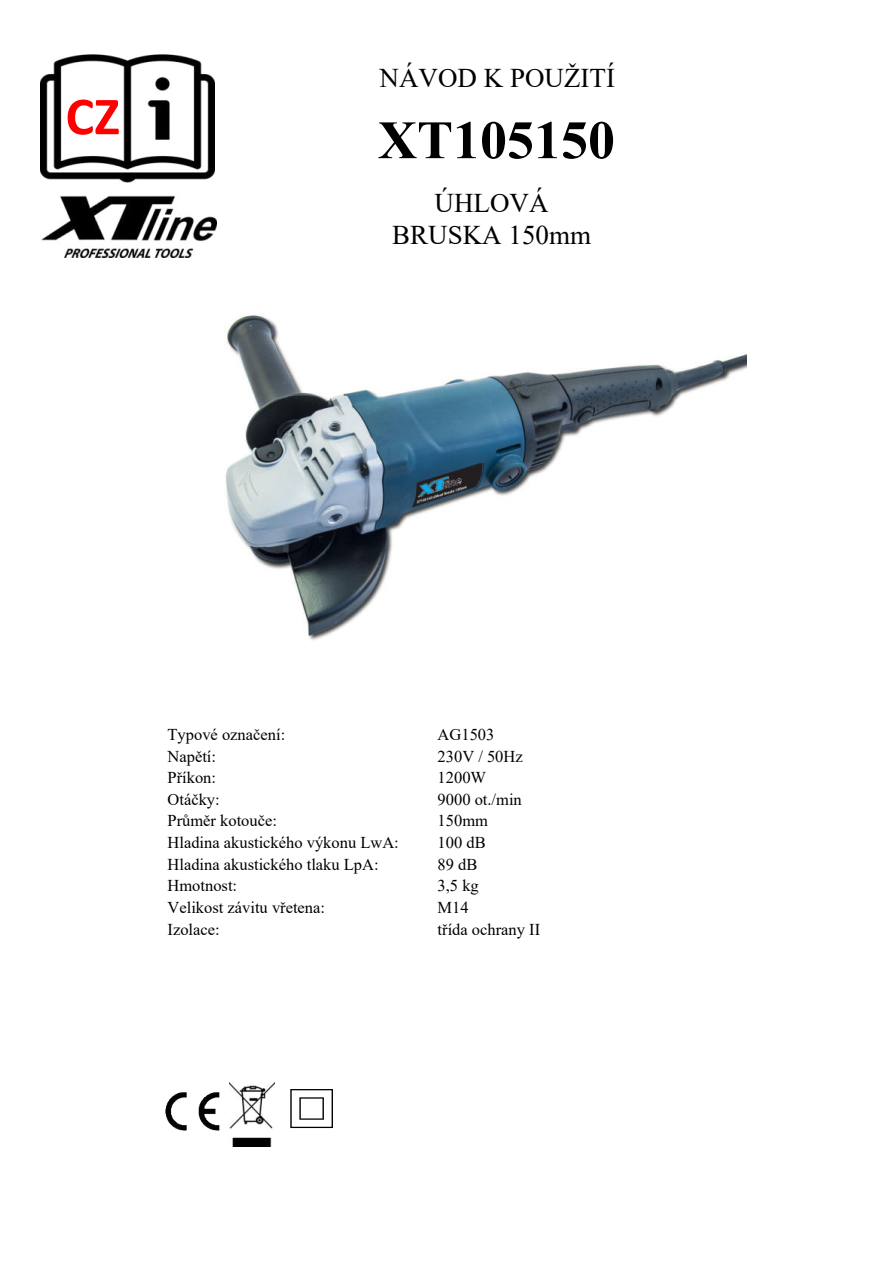
<style>
.page{position:relative;width:893px;height:1263px;background:#fff}
.page>*{position:absolute;margin:0;border:0;box-sizing:border-box;transform-origin:0 0}
.t1{font:700 54px "Times New Roman";color:#000}
.t2{font:700 54px "Calibri";color:#f00}
.t3{font:27px/32.4px "Times New Roman";color:#000;text-align:center}
.t4{font:16.5px/21.6px "Times New Roman";color:#000}
.s1{font-style:inherit}
</style>
<div class="page">
<img style="left:41px;top:202px;width:176px;height:55px">
<img style="left:40px;top:54px;width:175px;height:148px">
<img style="left:165px;top:1092px;width:55px;height:39px">
<img style="left:230px;top:1082px;width:45px;height:65px">
<img style="left:290px;top:1089px;width:43px;height:40px">
<img style="left:225px;top:315px;width:521px;height:325px">
<h1 class="t2" style="left:66px;top:78px;width:56px">CZ</h1>
<h2 class="t3" style="left:380px;top:61px;width:237px">NÁVOD K POUŽITÍ</h2>
<h1 class="t1" style="left:378px;top:103px;width:239px">XT1<span class="s1">0515</span>0</h1>
<h2 class="t3" style="left:392px;top:186px;width:200px">ÚHLOVÁ<br>BRUSKA 150mm</h2>
<p class="t4" style="left:168px;top:723px;width:233px">Typové označení:<br>Napětí:<br>Příkon:<br>Otáčky:<br>Průměr kotouče:<br>Hladina akustického výkonu LwA:<br>Hladina akustického tlaku LpA:<br>Hmotnost:<br>Velikost závitu vřetena:<br>Izolace:</p>
<p class="t4" style="left:438px;top:723px;width:104px">AG1503<br>230V / 50Hz<br>1200W<br><span class="s1">90</span>00 ot./min<br>150mm<br>100 dB<br>89 dB<br>3,5 kg<br>M14<br>třída ochrany II</p>
</div>
